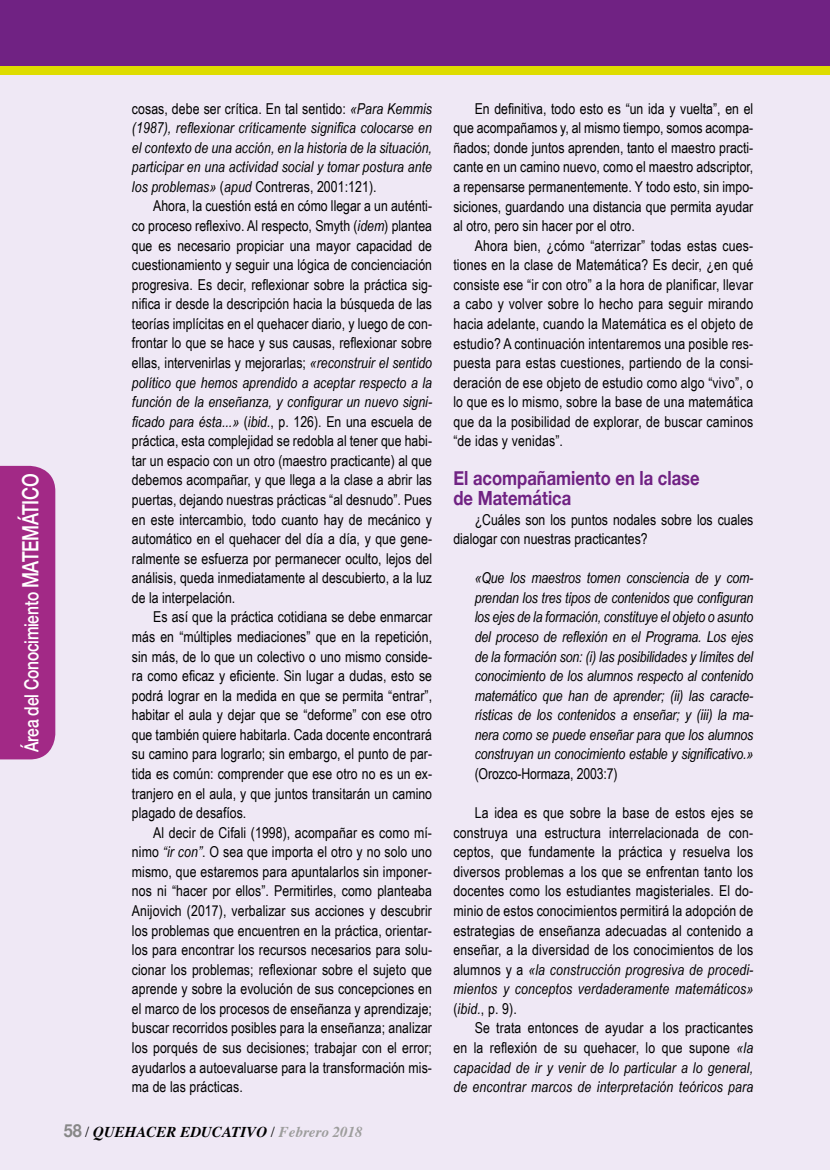
<style>
.page{position:relative;width:830px;height:1170px;background:#fff}
.page>*{position:absolute;margin:0;border:0;box-sizing:border-box;transform-origin:0 0}
.t1{font:700 19.5px/19.5px "Helvetica Neue";color:#702283;scale:.85 1}
.t2{font:500 19.5px "Helvetica Neue";letter-spacing:-.015em;color:#fff;scale:.8 1}
.t3{font:15px/19.5px "Arial Narrow";color:#000;text-align:justify}
.t4{font:italic 15px/19.5px "Arial Narrow";letter-spacing:.005em;color:#000;text-align:justify}
.t5{font:italic 700 15px "Times";color:#000}
.s1{font-size:22.5px}
.s2{font-style:normal}
.s3{font-style:italic}
.s4{font-family:"Helvetica Neue";font-style:normal;font-size:18px;color:#878787}
.s5{font-weight:400;font-style:normal}
.s6{color:#9d9d9c}
</style>
<div class="page">
<div style="left:0;top:0;width:829px;height:1169px;background:#efe8f5"></div>
<div style="left:0;top:0;width:829px;height:74px;background:#dedc00"></div>
<div style="left:0;top:0;width:829px;height:66px;background:#702283"></div>
<div style="left:0;top:466px;width:55px;height:293px;background:#a22986"></div>
<h1 class="t2" style="left:16px;top:751px;width:349px;rotate:-90deg">Área del Conocimiento <span class="s1">MATEMÁTICO</span></h1>
<p class="t4" style="left:132px;top:98px;width:301px"><span class="s2">cosas, debe ser crítica. En tal sentido:</span> «Para Kemmis (1987), reflexionar críticamente significa colocarse en el contexto de una acción, en la historia de la situación, participar en una actividad social y tomar postura ante los problemas» <span class="s2">(</span>apud <span class="s2">Contreras, 2001:121).</span></p>
<p class="t3" style="left:132px;top:196px;width:301px;text-indent:21px">Ahora, la cuestión está en cómo llegar a un auténti&shy;co proceso reflexivo. Al respecto, Smyth (<span class="s3">idem</span>) plantea que es necesario propiciar una mayor capacidad de cuestionamiento y seguir una lógica de concienciación progresiva. Es decir, reflexionar sobre la práctica sig&shy;nifica ir desde la descripción hacia la búsqueda de las teorías implícitas en el quehacer diario, y luego de con&shy;frontar lo que se hace y sus causas, reflexionar sobre ellas, intervenirlas y mejorarlas; <span class="s3">«reconstruir el sentido político que hemos aprendido a aceptar respecto a la función de la enseñanza, y configurar un nuevo signi&shy;ficado para ésta...»</span> (<span class="s3">ibid.</span>, p. 126). En una escuela de práctica, esta complejidad se redobla al tener que habi&shy;tar un espacio con un otro (maestro practicante) al que debemos acompañar, y que llega a la clase a abrir las puertas, dejando nuestras prácticas “al desnudo”. Pues en este intercambio, todo cuanto hay de mecánico y automático en el quehacer del día a día, y que gene&shy;ralmente se esfuerza por permanecer oculto, lejos del análisis, queda inmediatamente al descubierto, a la luz de la interpelación.</p>
<p class="t3" style="left:132px;top:606px;width:301px;text-indent:21px">Es así que la práctica cotidiana se debe enmarcar más en “múltiples mediaciones” que en la repetición, sin más, de lo que un colectivo o uno mismo conside&shy;ra como eficaz y eficiente. Sin lugar a dudas, esto se podrá lograr en la medida en que se permita “entrar”, habitar el aula y dejar que se “deforme” con ese otro que también quiere habitarla. Cada docente encontrará su camino para lograrlo; sin embargo, el punto de par&shy;tida es común: comprender que ese otro no es un ex&shy;tranjero en el aula, y que juntos transitarán un camino plagado de desafíos.</p>
<p class="t3" style="left:132px;top:822px;width:301px;text-indent:21px">Al decir de Cifali (1998), acompañar es como mí&shy;nimo <span class="s3">“ir con”</span>. O sea que importa el otro y no solo uno mismo, que estaremos para apuntalarlos sin imponer&shy;nos ni “hacer por ellos”. Permitirles, como planteaba Anijovich (2017), verbalizar sus acciones y descubrir los problemas que encuentren en la práctica, orientar&shy;los para encontrar los recursos necesarios para solu&shy;cionar los problemas; reflexionar sobre el sujeto que aprende y sobre la evolución de sus concepciones en el marco de los procesos de enseñanza y aprendizaje; buscar recorridos posibles para la enseñanza; analizar los porqués de sus decisiones; trabajar con el error; ayudarlos a autoevaluarse para la transformación mis&shy;ma de las prácticas.</p>
<p class="t5" style="left:64px;top:1117px;width:300px"><span class="s4">58</span> <span class="s5">/</span> QUEHACER EDUCATIVO <span class="s5">/</span> <span class="s6">Febrero 2018</span></p>
<p class="t3" style="left:453px;top:98px;width:301px;text-indent:21px">En definitiva, todo esto es “un ida y vuelta”, en el que acompañamos y, al mismo tiempo, somos acompa&shy;ñados; donde juntos aprenden, tanto el maestro practi&shy;cante en un camino nuevo, como el maestro adscriptor, a repensarse permanentemente. Y todo esto, sin impo&shy;siciones, guardando una distancia que permita ayudar al otro, pero sin hacer por el otro.</p>
<p class="t3" style="left:453px;top:235px;width:301px;text-indent:21px">Ahora bien, ¿cómo “aterrizar” todas estas cues&shy;tiones en la clase de Matemática? Es decir, ¿en qué consiste ese “ir con otro” a la hora de planificar, llevar a cabo y volver sobre lo hecho para seguir mirando hacia adelante, cuando la Matemática es el objeto de estudio? A continuación intentaremos una posible res&shy;puesta para estas cuestiones, partiendo de la consi&shy;deración de ese objeto de estudio como algo “vivo”, o lo que es lo mismo, sobre la base de una matemática que da la posibilidad de explorar, de buscar caminos “de idas y venidas”.</p>
<h1 class="t1" style="left:453px;top:469px;width:291px">El acompañamiento en la clase de Matemática</h1>
<p class="t3" style="left:453px;top:509px;width:301px;text-indent:21px">¿Cuáles son los puntos nodales sobre los cuales dialogar con nuestras practicantes?</p>
<p class="t4" style="left:474px;top:568px;width:280px">«Que los maestros tomen consciencia de y com&shy;prendan los tres tipos de contenidos que configuran los ejes de la formación, constituye el objeto o asunto del proceso de reflexión en el Programa. Los ejes de la formación son: (i) las posibilidades y límites del conocimiento de los alumnos respecto al contenido matemático que han de aprender; (ii) las caracte&shy;rísticas de los contenidos a enseñar; y (iii) la ma&shy;nera como se puede enseñar para que los alumnos construyan un conocimiento estable y significativo.»</p>
<p class="t3" style="left:474px;top:763px;width:144px">(Orozco-Hormaza, 2003:7)</p>
<p class="t3" style="left:453px;top:802px;width:301px;text-indent:21px">La idea es que sobre la base de estos ejes se construya una estructura interrelacionada de con&shy;ceptos, que fundamente la práctica y resuelva los diversos problemas a los que se enfrentan tanto los docentes como los estudiantes magisteriales. El do&shy;minio de estos conocimientos permitirá la adopción de estrategias de enseñanza adecuadas al contenido a enseñar, a la diversidad de los conocimientos de los alumnos y a <span class="s3">«la construcción progresiva de procedi&shy;mientos y conceptos verdaderamente matemáticos» </span>(<span class="s3">ibid.</span>, p. 9).</p>
<p class="t4" style="left:453px;top:1018px;width:301px;text-indent:21px"><span class="s2">Se trata entonces de ayudar a los practicantes en la reflexión de su quehacer, lo que supone</span> «la capacidad de ir y venir de lo particular a lo general, de encontrar marcos de interpretación teóricos para</p>
</div>
